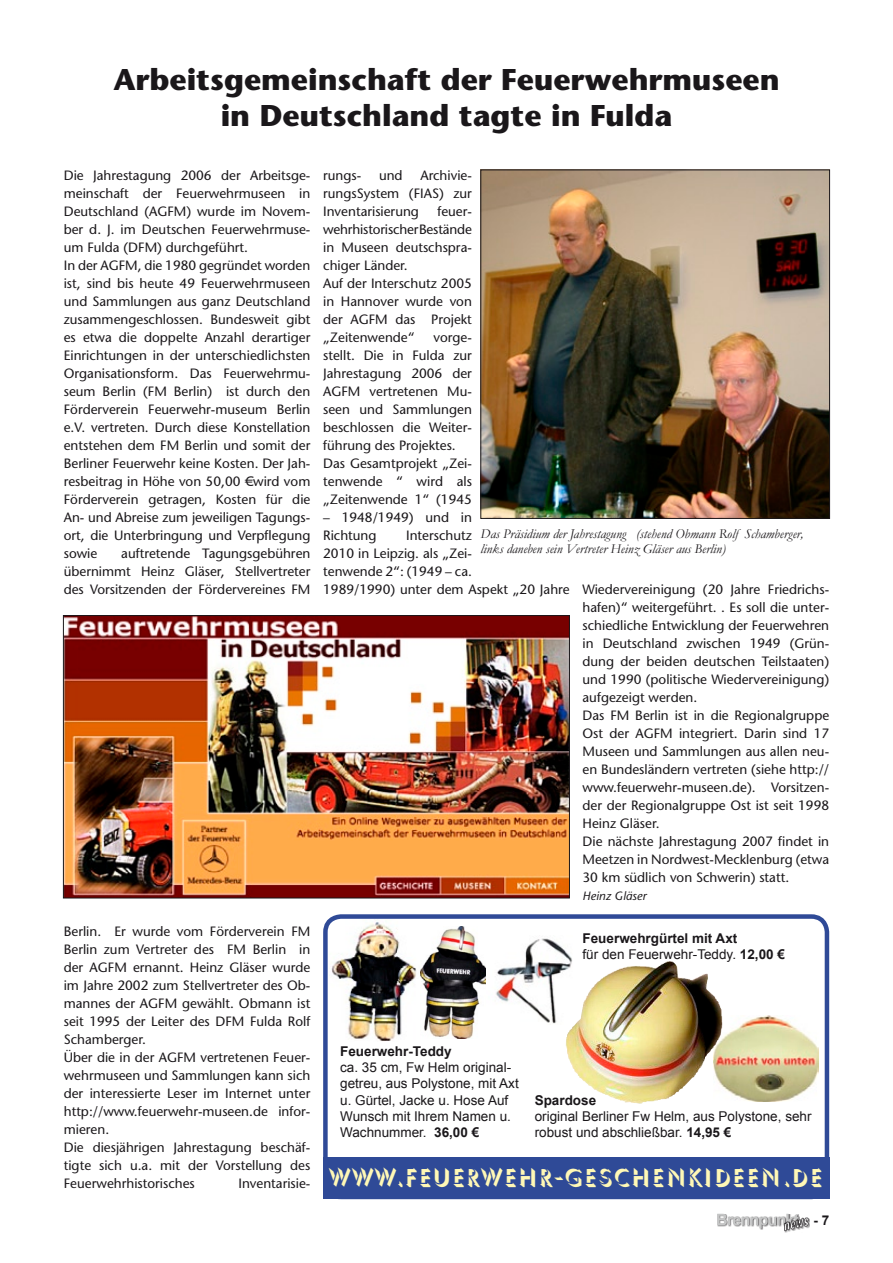
<style>
.page{position:relative;width:893px;height:1263px;background:#fff}
.page>*{position:absolute;margin:0;border:0;box-sizing:border-box;transform-origin:0 0}
.t1{font:700 30px/36px "Stone Sans";color:#1a171a;text-align:center}
.t2{font:25.5px "Umbra BT";letter-spacing:.065em;color:#fff8b6}
.t3{font:13.5px/18px "Stone Sans";color:#1a171a}
.t4{font:13.5px/16.2px "Arial";color:#1a171a}
.t5{font:italic 13.5px/15px "Garamond";color:#1a171a}
.t6{font:700 13.5px/16.2px "Arial";color:#1a171a}
.t7{font:italic 12px "Stone Sans";color:#1a171a}
.s1{font-weight:400}
.s2{font-weight:700}
</style>
<div class="page">
<img style="left:420px;top:926px;width:66px;height:112px">
<img style="left:328px;top:919px;width:89px;height:122px">
<img style="left:496px;top:938px;width:76px;height:86px">
<img style="left:722px;top:1015px;width:97px;height:87px">
<img style="left:566px;top:961px;width:156px;height:142px">
<div style="left:323px;top:1158px;width:506px;height:41px;background:#2f4a97"></div>
<div style="left:323px;top:914px;width:506px;height:285px;border:4px solid #2f4a97;border-radius:16px"></div>
<img style="left:482px;top:172px;width:346px;height:345px">
<div style="left:480px;top:170px;width:350px;height:349px;border:1px solid #1a171a"></div>
<img style="left:65px;top:617px;width:503px;height:279px">
<div style="left:63px;top:615px;width:507px;height:283px;border:1px solid #1a171a"></div>
<div style="left:785px;top:1218px;width:25px;height:14px;background:#1a171a;opacity:.6"></div>
<svg style="left:717px;top:1214px;width:91px;height:19px"></svg>
<h1 class="t1" style="left:113px;top:61px;width:668px">Arbeitsgemeinschaft der Feuerwehrmuseen in Deutschland tagte in Fulda</h1>
<p class="t3" style="left:64px;top:166px;width:248px">Die Jahrestagung 2006 der Arbeitsge&shy;meinschaft der Feuerwehrmuseen in Deutschland (AGFM) wurde im Novem&shy;ber d. J. im Deutschen Feuerwehrmuse&shy;um Fulda (DFM) durchgeführt.<br>In der AGFM, die 1980 gegründet worden ist, sind bis heute 49 Feuerwehrmuseen und Sammlungen aus ganz Deutschland zusammengeschlossen. Bundesweit gibt es etwa die doppelte Anzahl derartiger Einrichtungen in der unterschiedlichsten Organisationsform. Das Feuerwehrmu&shy;seum Berlin (FM Berlin) ist durch den Förderverein Feuerwehr-museum Berlin e.V. vertreten. Durch diese Konstellation entstehen dem FM Berlin und somit der Berliner Feuerwehr keine Kosten. Der Jah&shy;resbeitrag in Höhe von 50,00 € wird vom Förderverein getragen, Kosten für die An- und Abreise zum jeweiligen Tagungs&shy;ort, die Unterbringung und Verpflegung sowie</p>
<p class="t3" style="left:64px;top:544px;width:248px;text-align:justify;text-indent:58px">auftretende Tagungsgebühren übernimmt Heinz Gläser, Stellvertreter des Vorsitzenden der Fördervereines FM</p>
<p class="t3" style="left:64px;top:922px;width:248px">Berlin. Er wurde vom Förderverein FM Berlin zum Vertreter des FM Berlin in der AGFM ernannt. Heinz Gläser wurde im Jahre 2002 zum Stellvertreter des Ob&shy;mannes der AGFM gewählt. Obmann ist seit 1995 der Leiter des DFM Fulda Rolf Schamberger.<br>Über die in der AGFM vertretenen Feuer&shy;wehrmuseen und Sammlungen kann sich der interessierte Leser im Internet unter http://www.feuerwehr-museen.de infor&shy;mieren.<br>Die diesjährigen Jahrestagung beschäf&shy;tigte sich u.a. mit der Vorstellung des Feuerwehrhistorisches</p>
<p class="t3" style="left:238px;top:1174px;width:73px">Inventarisie-</p>
<p class="t3" style="left:323px;top:166px;width:40px">rungs-</p>
<p class="t3" style="left:379px;top:166px;width:25px">und</p>
<p class="t3" style="left:323px;top:166px;width:150px;text-align:justify;text-indent:97px">Archivie&shy;rungsSystem (FIAS) zur Inventarisierung</p>
<p class="t3" style="left:323px;top:202px;width:150px;text-indent:114px">feuer&shy;wehrhistorischer Bestände in Museen deutschspra&shy;chiger Länder.<br>Auf der Interschutz 2005 in Hannover wurde von der AGFM das Projekt „Zeitenwende“</p>
<p class="t3" style="left:323px;top:328px;width:150px;text-indent:110px">vorge&shy;stellt. Die in Fulda zur<br>Jahrestagung 2006 der<br>AGFM vertretenen Mu&shy;seen und Sammlungen beschlossen die Weiter&shy;führung des Projektes.<br>Das Gesamtprojekt „Zei&shy;tenwende “ wird als „Zeitenwende 1“ (1945</p>
<p class="t3" style="left:323px;top:508px;width:150px">– 1948/1949) und in<br>Richtung</p>
<p class="t5" style="left:480px;top:526px;width:324px">Das Präsidium der Jahrestagung (stehend Obmann Rolf Schamberger, links daneben sein Vertreter Heinz Gläser aus Berlin)</p>
<p class="t3" style="left:406px;top:526px;width:67px">Interschutz</p>
<p class="t3" style="left:323px;top:544px;width:150px">2010 in Leipzig. als „Zei-</p>
<p class="t3" style="left:323px;top:562px;width:150px">tenwende 2“: (1949 – ca.</p>
<p class="t3" style="left:323px;top:580px;width:507px">1989/1990) unter dem Aspekt „20 Jahre Wiedervereinigung (20 Jahre Friedrichs-</p>
<p class="t3" style="left:583px;top:598px;width:248px">hafen)“ weitergeführt. . Es soll die unter-</p>
<p class="t3" style="left:583px;top:616px;width:248px">schiedliche Entwicklung der Feuerwehren</p>
<p class="t3" style="left:583px;top:634px;width:248px">in Deutschland zwischen 1949 (Grün-</p>
<p class="t3" style="left:583px;top:652px;width:248px">dung der beiden deutschen Teilstaaten)</p>
<p class="t3" style="left:583px;top:670px;width:248px">und 1990 (politische Wiedervereinigung)</p>
<p class="t3" style="left:583px;top:688px;width:116px">aufgezeigt werden.</p>
<p class="t3" style="left:583px;top:706px;width:248px">Das FM Berlin ist in die Regionalgruppe</p>
<p class="t3" style="left:583px;top:724px;width:248px">Ost der AGFM integriert. Darin sind 17</p>
<p class="t3" style="left:583px;top:742px;width:248px">Museen und Sammlungen aus allen neu-</p>
<p class="t3" style="left:583px;top:760px;width:248px">en Bundesländern vertreten (siehe http://</p>
<p class="t3" style="left:583px;top:778px;width:248px">www.feuerwehr-museen.de). Vorsitzen-</p>
<p class="t3" style="left:583px;top:796px;width:248px">der der Regionalgruppe Ost ist seit 1998</p>
<p class="t3" style="left:583px;top:814px;width:79px">Heinz Gläser.</p>
<p class="t3" style="left:583px;top:832px;width:248px">Die nächste Jahrestagung 2007 findet in</p>
<p class="t3" style="left:583px;top:850px;width:248px">Meetzen in Nordwest-Mecklenburg (etwa</p>
<p class="t3" style="left:583px;top:868px;width:208px">30 km südlich von Schwerin) statt.</p>
<p class="t7" style="left:583px;top:888px;width:65px">Heinz Gläser</p>
<p class="t6" style="left:583px;top:931px;width:204px">Feuerwehrgürtel mit Axt<br><span class="s1">für den Feuerwehr-Teddy.</span> 12,00 €</p>
<p class="t6" style="left:340px;top:1043px;width:113px">Feuerwehr-Teddy</p>
<p class="t4" style="left:340px;top:1059px;width:180px">ca. 35 cm, Fw Helm original&shy;getreu, aus Polystone, mit Axt u. Gürtel, Jacke u. Hose Auf<br>Wunsch mit Ihrem Namen u.<br>Wachnummer. <span class="s2">36,00 €</span></p>
<h2 class="t2" style="left:330px;top:1161px;width:494px">WWW.FEUERWEHR-GESCHENKIDEEN.DE</h2>
<p class="t6" style="left:535px;top:1092px;width:63px">Spardose</p>
<p class="t4" style="left:535px;top:1108px;width:278px">original Berliner Fw Helm, aus Polystone, sehr robust und abschließbar. <span class="s2">14,95 €</span></p>
<p class="t6" style="left:813px;top:1212px;width:6px">-</p>
</div>
